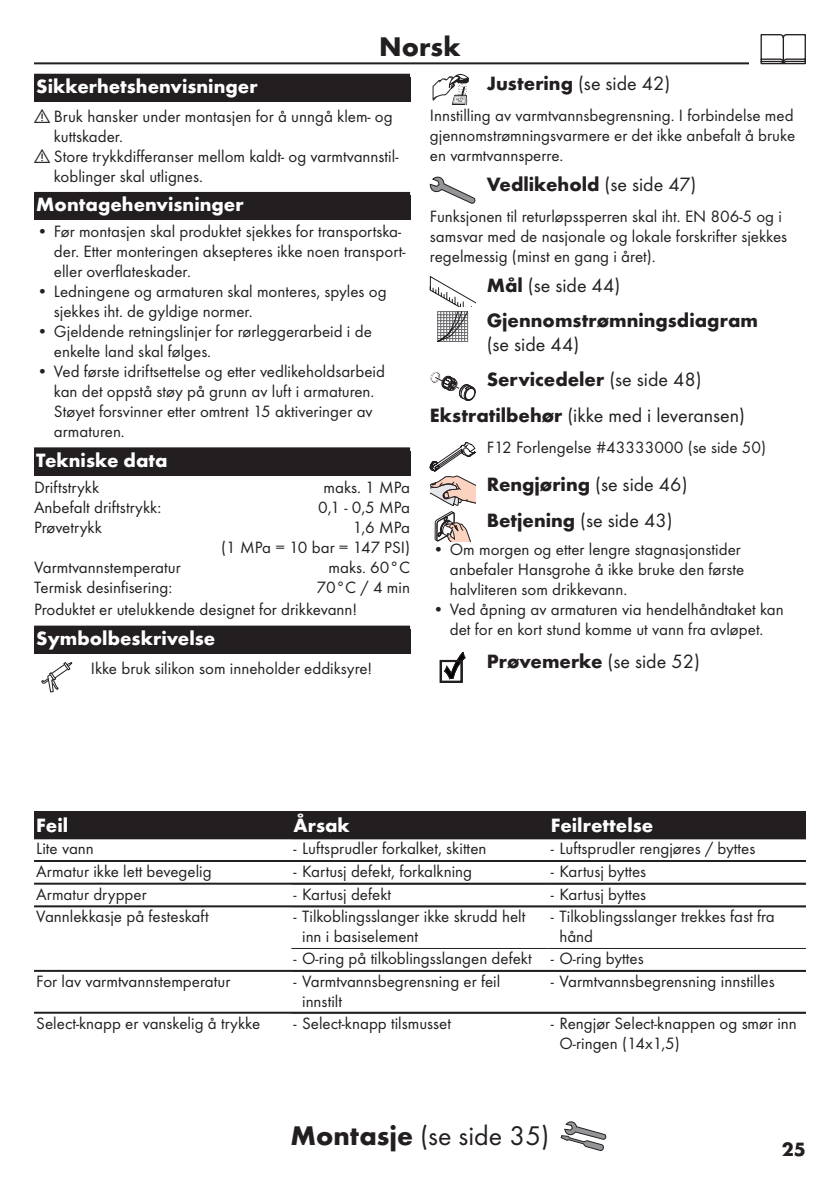
<style>
.page{position:relative;width:840px;height:1191px;background:#fff}
.page>*{position:absolute;margin:0;border:0;box-sizing:border-box;transform-origin:0 0}
.Montage_mit_Symbol_NO{font:28px "Futura TOT Boo";color:#231f20}
.Sprache_Rahmenwechsel_NO{font:700 28px "Futura TOT";letter-spacing:.005em;color:#231f20}
.Ueberschrift_Grafik_NO{font:700 20px/24px "Futura TOT";color:#231f20}
.Ueberschrift_NO{font:700 20px "Futura TOT";color:#fff}
.Ueberschrift_Grafik__folgeText_NO{font:20px "Futura TOT Boo";color:#231f20}
.Ueberschrift_nach_Grafik_NO{font:20px "Futura TOT Boo";color:#231f20}
.Ueberschrift___NO{font:700 20px "Futura TOT";color:#fff}
.Ueberschrift_Grafik__folgeText_NO-2{font:700 20px "Futura TOT";color:#231f20}
.Tabelle_Kopf_NO{font:700 20px "Futura TOT";color:#fff}
.Ueberschrift_Grafik_NO-2{font:20px "Futura TOT Boo";color:#231f20}
.Normaltext_nach_Grafik_NO{font:17px/20px "Futura TOT Boo";color:#231f20}
.Techn__Daten_NO{font:17px "Futura TOT Boo";color:#231f20}
.Tabelle_Spalte_NO{font:17px "Futura TOT Boo";color:#231f20}
.Normaltext_Grafik_NO{font:17px "Futura TOT Boo";color:#231f20}
.Normaltext_NO{font:17px "Futura TOT Boo";color:#231f20}
.s1{font-family:"Futura TOT";font-weight:700}
.s2{font-family:"Futura TOT Boo";font-weight:400}
</style>
<div class="page">
<hr style="left:34px;top:62px;width:771px;height:2px;background:#231f20">
<div style="left:748px;top:34px;width:68px;height:34px;background:#fff"></div>
<svg style="left:760px;top:34px;width:45px;height:30px"></svg>
<svg style="left:560px;top:1121px;width:46px;height:29px"></svg>
<div style="left:34px;top:74px;width:376px;height:28px;background:#231f20"></div>
<div style="left:34px;top:192px;width:376px;height:28px;background:#231f20"></div>
<div style="left:34px;top:447px;width:376px;height:28px;background:#231f20"></div>
<div style="left:34px;top:629px;width:376px;height:25px;background:#231f20"></div>
<div style="left:34px;top:625px;width:376px;height:28px;background:#231f20"></div>
<svg style="left:41px;top:662px;width:32px;height:30px"></svg>
<svg style="left:432px;top:74px;width:36px;height:31px"></svg>
<svg style="left:429px;top:176px;width:46px;height:28px"></svg>
<svg style="left:429px;top:276px;width:46px;height:66px"></svg>
<svg style="left:430px;top:371px;width:45px;height:30px"></svg>
<svg style="left:429px;top:442px;width:46px;height:99px"></svg>
<svg style="left:440px;top:652px;width:25px;height:30px"></svg>
<div style="left:34px;top:811px;width:260px;height:27px;background:#231f20"></div>
<div style="left:288px;top:811px;width:263px;height:27px;background:#231f20"></div>
<div style="left:545px;top:811px;width:260px;height:27px;background:#231f20"></div>
<hr style="left:34px;top:837px;width:771px;height:2px;background:#231f20">
<hr style="left:34px;top:860px;width:771px;height:2px;background:#231f20">
<hr style="left:34px;top:882px;width:771px;height:2px;background:#231f20">
<hr style="left:34px;top:905px;width:771px;height:2px;background:#231f20">
<hr style="left:291px;top:948px;width:257px;height:1px;background:#231f20">
<hr style="left:548px;top:948px;width:257px;height:1px;background:#231f20">
<hr style="left:34px;top:970px;width:771px;height:2px;background:#231f20">
<hr style="left:34px;top:1011px;width:771px;height:2px;background:#231f20">
<p class="Sprache_Rahmenwechsel_NO" style="left:379px;top:29px;width:83px">Norsk</p>
<p class="Ueberschrift___NO" style="left:36px;top:74px;width:223px">Sikkerhetshenvisninger</p>
<p class="Normaltext_nach_Grafik_NO" style="left:54px;top:106px;width:340px;text-indent:-20px"><sub>!</sub> Bruk hansker under montasjen for å unngå klem- og kuttskader.</p>
<p class="Normaltext_nach_Grafik_NO" style="left:54px;top:146px;width:346px;text-indent:-20px"><sub>!</sub> Store trykkdifferanser mellom kaldt- og varmtvannstil&shy;koblinger skal utlignes.</p>
<p class="Ueberschrift_NO" style="left:36px;top:192px;width:209px">Montagehenvisninger</p>
<p class="Normaltext_nach_Grafik_NO" style="left:54px;top:221px;width:353px;text-indent:-17px">• Før montasjen skal produktet sjekkes for transportska&shy;der. Etter monteringen aksepteres ikke noen transport&shy;eller overflateskader.</p>
<p class="Normaltext_nach_Grafik_NO" style="left:54px;top:281px;width:334px;text-indent:-17px">• Ledningene og armaturen skal monteres, spyles og sjekkes iht. de gyldige normer.</p>
<p class="Normaltext_nach_Grafik_NO" style="left:54px;top:321px;width:319px;text-indent:-17px">• Gjeldende retningslinjer for rørleggerarbeid i de enkelte land skal følges.</p>
<p class="Normaltext_nach_Grafik_NO" style="left:54px;top:361px;width:332px;text-indent:-17px">• Ved første idriftsettelse og etter vedlikeholdsarbeid kan det oppstå støy på grunn av luft i armaturen.<br>Støyet forsvinner etter omtrent 15 aktiveringer av armaturen.</p>
<p class="Ueberschrift_NO" style="left:36px;top:448px;width:133px">Tekniske data</p>
<p class="Techn__Daten_NO" style="left:34px;top:477px;width:67px">Driftstrykk</p>
<p class="Techn__Daten_NO" style="left:323px;top:477px;width:88px">maks. 1 MPa</p>
<p class="Techn__Daten_NO" style="left:34px;top:497px;width:129px">Anbefalt driftstrykk:</p>
<p class="Techn__Daten_NO" style="left:318px;top:497px;width:93px">0,1 - 0,5 MPa</p>
<p class="Techn__Daten_NO" style="left:34px;top:517px;width:69px">Prøvetrykk</p>
<p class="Techn__Daten_NO" style="left:352px;top:517px;width:59px">1,6 MPa</p>
<p class="Techn__Daten_NO" style="left:221px;top:537px;width:190px">(1 MPa = 10 bar = 147 PSI)</p>
<p class="Techn__Daten_NO" style="left:34px;top:557px;width:148px">Varmtvannstemperatur</p>
<p class="Techn__Daten_NO" style="left:328px;top:557px;width:83px">maks. 60°C</p>
<p class="Techn__Daten_NO" style="left:34px;top:577px;width:140px">Termisk desinfisering:</p>
<p class="Techn__Daten_NO" style="left:316px;top:577px;width:95px">70°C / 4 min</p>
<p class="Normaltext_NO" style="left:34px;top:599px;width:324px">Produktet er utelukkende designet for drikkevann!</p>
<p class="Ueberschrift_NO" style="left:36px;top:626px;width:180px">Symbolbeskrivelse</p>
<p class="Normaltext_Grafik_NO" style="left:91px;top:658px;width:283px">Ikke bruk silikon som inneholder eddiksyre!</p>
<p class="Ueberschrift_Grafik__folgeText_NO" style="left:486px;top:71px;width:185px"><span class="s1">Justering</span> (se side 42)</p>
<p class="Normaltext_nach_Grafik_NO" style="left:429px;top:105px;width:366px;text-align:justify">Innstilling av varmtvannsbegrensning. I forbindelse med gjennomstrømningsvarmere er det ikke anbefalt å bruke en varmtvannsperre.</p>
<p class="Ueberschrift_Grafik__folgeText_NO-2" style="left:486px;top:171px;width:211px">Vedlikehold <span class="s2">(se side 47)</span></p>
<p class="Normaltext_nach_Grafik_NO" style="left:429px;top:206px;width:358px">Funksjonen til returløpssperren skal iht. EN 806-5 og i samsvar med de nasjonale og lokale forskrifter sjekkes regelmessig (minst en gang i året).</p>
<p class="Ueberschrift_Grafik_NO-2" style="left:486px;top:273px;width:135px"><span class="s1">Mål</span> (se side 44)</p>
<p class="Ueberschrift_Grafik_NO" style="left:486px;top:308px;width:273px">Gjennomstrømningsdiagram <span class="s2">(se side 44)</span></p>
<p class="Ueberschrift_Grafik_NO" style="left:486px;top:367px;width:216px">Servicedeler <span class="s2">(se side 48)</span></p>
<p class="Ueberschrift_nach_Grafik_NO" style="left:429px;top:403px;width:316px"><span class="s1">Ekstratilbehør</span> (ikke med i leveransen)</p>
<p class="Normaltext_Grafik_NO" style="left:486px;top:437px;width:281px">F12 Forlengelse #43333000 (se side 50)</p>
<p class="Ueberschrift_Grafik_NO" style="left:486px;top:472px;width:202px">Rengjøring <span class="s2">(se side 46)</span></p>
<p class="Ueberschrift_Grafik__folgeText_NO" style="left:486px;top:508px;width:187px"><span class="s1">Betjening</span> (se side 43)</p>
<p class="Normaltext_nach_Grafik_NO" style="left:449px;top:539px;width:296px;text-indent:-17px">• Om morgen og etter lengre stagnasjonstider anbefaler Hansgrohe å ikke bruke den første halvliteren som drikkevann.</p>
<p class="Normaltext_nach_Grafik_NO" style="left:432px;top:599px;width:352px;text-align:center">• Ved åpning av armaturen via hendelhåndtaket kan det for en kort stund komme ut vann fra avløpet.</p>
<p class="Ueberschrift_Grafik_NO" style="left:486px;top:648px;width:215px">Prøvemerke <span class="s2">(se side 52)</span></p>
<p class="Tabelle_Kopf_NO" style="left:36px;top:812px;width:33px">Feil</p>
<p class="Tabelle_Kopf_NO" style="left:293px;top:812px;width:58px">Årsak</p>
<p class="Tabelle_Kopf_NO" style="left:550px;top:812px;width:104px">Feilrettelse</p>
<p class="Tabelle_Spalte_NO" style="left:36px;top:838px;width:59px">Lite vann</p>
<p class="Normaltext_nach_Grafik_NO" style="left:293px;top:838px;width:194px">- Luftsprudler forkalket, skitten</p>
<p class="Normaltext_nach_Grafik_NO" style="left:550px;top:838px;width:206px">- Luftsprudler rengjøres / byttes</p>
<p class="Tabelle_Spalte_NO" style="left:36px;top:861px;width:177px">Armatur ikke lett bevegelig</p>
<p class="Normaltext_nach_Grafik_NO" style="left:293px;top:861px;width:180px">- Kartusj defekt, forkalkning</p>
<p class="Normaltext_nach_Grafik_NO" style="left:550px;top:861px;width:97px">- Kartusj byttes</p>
<p class="Tabelle_Spalte_NO" style="left:36px;top:884px;width:112px">Armatur drypper</p>
<p class="Normaltext_nach_Grafik_NO" style="left:293px;top:884px;width:99px">- Kartusj defekt</p>
<p class="Normaltext_nach_Grafik_NO" style="left:550px;top:884px;width:97px">- Kartusj byttes</p>
<p class="Tabelle_Spalte_NO" style="left:36px;top:906px;width:174px">Vannlekkasje på festeskaft</p>
<p class="Normaltext_nach_Grafik_NO" style="left:302px;top:906px;width:225px;text-indent:-9px">- Tilkoblingsslanger ikke skrudd helt inn i basiselement</p>
<p class="Normaltext_nach_Grafik_NO" style="left:559px;top:906px;width:217px;text-indent:-9px">- Tilkoblingsslanger trekkes fast fra hånd</p>
<p class="Normaltext_nach_Grafik_NO" style="left:293px;top:948px;width:239px">- O-ring på tilkoblingsslangen defekt</p>
<p class="Normaltext_nach_Grafik_NO" style="left:550px;top:948px;width:94px">- O-ring byttes</p>
<p class="Tabelle_Spalte_NO" style="left:36px;top:971px;width:195px">For lav varmtvannstemperatur</p>
<p class="Normaltext_nach_Grafik_NO" style="left:302px;top:971px;width:199px;text-indent:-9px">- Varmtvannsbegrensning er feil innstilt</p>
<p class="Normaltext_nach_Grafik_NO" style="left:550px;top:971px;width:225px">- Varmtvannsbegrensning innstilles</p>
<p class="Tabelle_Spalte_NO" style="left:36px;top:1013px;width:225px">Select-knapp er vanskelig å trykke</p>
<p class="Normaltext_nach_Grafik_NO" style="left:293px;top:1013px;width:159px">- Select-knapp tilsmusset</p>
<p class="Normaltext_nach_Grafik_NO" style="left:559px;top:1013px;width:239px;text-indent:-9px">- Rengjør Select-knappen og smør inn<br>O-ringen (14x1,5)</p>
<p class="Montage_mit_Symbol_NO" style="left:290px;top:1119px;width:260px"><span class="s1">Montasje</span> (se side 35)</p>
<p class="Ueberschrift_Grafik_NO" style="left:781px;top:1136px;width:25px">25</p>
</div>
